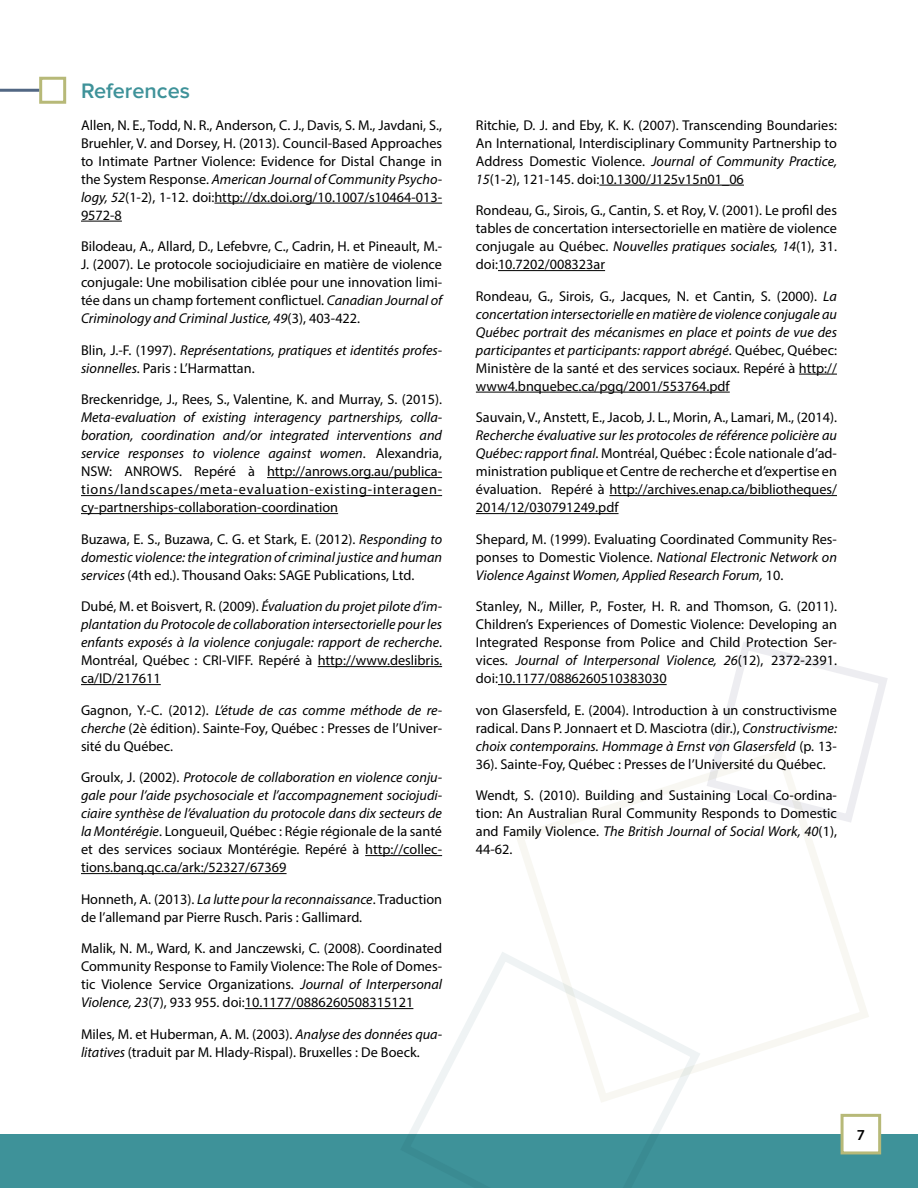
<style>
.page{position:relative;width:918px;height:1188px;background:#fff}
.page>*{position:absolute;margin:0;border:0;box-sizing:border-box;transform-origin:0 0}
.t1{font:600 21.75px "Proxima Nova";color:#3e9299}
.t2{font:600 15.3px "Myriad Pro";color:#000}
.t3{font:14.25px/18px "Myriad Pro";color:#000;text-align:justify}
.t4{font:italic 14.25px/18px "Myriad Pro";color:#000;text-align:justify}
.s1{font-style:italic}
.s2{font-style:normal}
</style>
<div class="page">
<div style="left:0;top:1134px;width:918px;height:54px;background:#3e9299"></div>
<div style="left:842px;top:1115px;width:38px;height:38px;background:#fff"></div>
<div style="left:841px;top:1114px;width:40px;height:40px;border:3px solid #b7b978"></div>
<svg style="left:516px;top:775px;width:353px;height:294px"></svg>
<svg style="left:395px;top:947px;width:311px;height:187px"></svg>
<svg style="left:702px;top:642px;width:186px;height:185px"></svg>
<hr style="left:214px;top:203px;width:228px;height:1px;background:#000">
<hr style="left:81px;top:221px;width:41px;height:1px;background:#000">
<hr style="left:267px;top:477px;width:175px;height:1px;background:#000">
<hr style="left:81px;top:495px;width:361px;height:1px;background:#000">
<hr style="left:81px;top:513px;width:257px;height:1px;background:#000">
<hr style="left:318px;top:666px;width:124px;height:1px;background:#000">
<hr style="left:81px;top:684px;width:80px;height:1px;background:#000">
<hr style="left:365px;top:855px;width:77px;height:1px;background:#000">
<hr style="left:81px;top:873px;width:206px;height:1px;background:#000">
<hr style="left:245px;top:1008px;width:168px;height:1px;background:#000">
<hr style="left:599px;top:185px;width:145px;height:1px;background:#000">
<hr style="left:498px;top:270px;width:107px;height:1px;background:#000">
<hr style="left:799px;top:374px;width:38px;height:1px;background:#000">
<hr style="left:476px;top:392px;width:254px;height:1px;background:#000">
<hr style="left:609px;top:495px;width:228px;height:1px;background:#000">
<hr style="left:476px;top:513px;width:143px;height:1px;background:#000">
<hr style="left:498px;top:684px;width:169px;height:1px;background:#000">
<div style="left:39px;top:77px;width:27px;height:27px;border:3px solid #b7b978"></div>
<hr style="left:0;top:89px;width:39px;height:3px;background:#526783">
<h1 class="t1" style="left:81px;top:78px;width:111px">References</h1>
<p class="t3" style="left:81px;top:116px;width:363px">Allen, N. E., Todd, N. R., Anderson, C. J., Davis, S. M., Javdani, S., Bruehler, V. and Dorsey, H. (2013). Council-Based Approaches to Intimate Partner Violence: Evidence for Distal Change in the System Response. <span class="s1">American Journal of Community Psycho&shy;logy, 52</span>(1-2), 1-12. doi:http://dx.doi.org/10.1007/s10464-013- 9572-8</p>
<p class="t3" style="left:81px;top:237px;width:363px">Bilodeau, A., Allard, D., Lefebvre, C., Cadrin, H. et Pineault, M.- J. (2007). Le protocole sociojudiciaire en matière de violence conjugale: Une mobilisation ciblée pour une innovation limi&shy;tée dans un champ fortement conflictuel. <span class="s1">Canadian Journal of Criminology and Criminal Justice, 49</span>(3), 403-422.</p>
<p class="t4" style="left:81px;top:341px;width:363px"><span class="s2">Blin, J.-F. (1997).</span> Représentations, pratiques et identités profes&shy;sionnelles<span class="s2">. Paris : L’Harmattan.</span></p>
<p class="t3" style="left:81px;top:390px;width:363px">Breckenridge, J., Rees, S., Valentine, K. and Murray, S. (2015).</p>
<p class="t3" style="left:81px;top:408px;width:363px"><span class="s1">Meta-evaluation of existing interagency partnerships, colla&shy;boration, coordination and/or integrated interventions and service responses to violence against women</span>. Alexandria, NSW: ANROWS. Repéré à http://anrows.org.au/publica&shy;tions/landscapes/meta-evaluation-existing-interagen&shy;cy-partnerships-collaboration-coordination</p>
<p class="t3" style="left:81px;top:530px;width:363px">Buzawa, E. S., Buzawa, C. G. et Stark, E. (2012). <span class="s1">Responding to domestic violence: the integration of criminal justice and human services</span> (4th ed.). Thousand Oaks: SAGE Publications, Ltd.</p>
<p class="t4" style="left:81px;top:597px;width:363px"><span class="s2">Dubé, M. et Boisvert, R. (2009).</span> Évaluation du projet pilote d’im&shy;plantation du Protocole de collaboration intersectorielle pour les enfants exposés à la violence conjugale: rapport de recherche<span class="s2">.<br>Montréal, Québec : CRI-VIFF. Repéré à http://www.deslibris. ca/ID/217611</span></p>
<p class="t3" style="left:81px;top:701px;width:363px">Gagnon, Y.-C. (2012). <span class="s1">L’étude de cas comme méthode de re&shy;cherche</span> (2è édition). Sainte-Foy, Québec : Presses de l’Univer&shy;sité du Québec.</p>
<p class="t4" style="left:81px;top:768px;width:363px"><span class="s2">Groulx, J. (2002).</span> Protocole de collaboration en violence conju&shy;gale pour l’aide psychosociale et l’accompagnement sociojudi&shy;ciaire synthèse de l’évaluation du protocole dans dix secteurs de la Montérégie<span class="s2">. Longueuil, Québec : Régie régionale de la santé et des services sociaux Montérégie. Repéré à http://collec&shy;tions.banq.qc.ca/ark:/52327/67369</span></p>
<p class="t3" style="left:81px;top:890px;width:363px">Honneth, A. (2013). <span class="s1">La lutte pour la reconnaissance</span>. Traduction de l’allemand par Pierre Rusch. Paris : Gallimard.</p>
<p class="t3" style="left:81px;top:939px;width:363px">Malik, N. M., Ward, K. and Janczewski, C. (2008). Coordinated Community Response to Family Violence: The Role of Domes&shy;tic Violence Service Organizations. <span class="s1">Journal of Interpersonal Violence, 23</span>(7), 933 955. doi:10.1177/0886260508315121</p>
<p class="t3" style="left:81px;top:1025px;width:363px">Miles, M. et Huberman, A. M. (2003). <span class="s1">Analyse des données qua&shy;litatives</span> (traduit par M. Hlady-Rispal). Bruxelles : De Boeck.</p>
<p class="t3" style="left:476px;top:116px;width:363px">Ritchie, D. J. and Eby, K. K. (2007). Transcending Boundaries:<br>An International, Interdisciplinary Community Partnership to Address Domestic Violence. <span class="s1">Journal of Community Practice, 15</span>(1-2), 121-145. doi:10.1300/J125v15n01_06</p>
<p class="t3" style="left:476px;top:201px;width:363px">Rondeau, G., Sirois, G., Cantin, S. et Roy, V. (2001). Le profil des tables de concertation intersectorielle en matière de violence conjugale au Québec. <span class="s1">Nouvelles pratiques sociales, 14</span>(1), 31. doi:10.7202/008323ar</p>
<p class="t3" style="left:476px;top:287px;width:363px">Rondeau, G., Sirois, G., Jacques, N. et Cantin, S. (2000). <span class="s1">La concertation intersectorielle en matière de violence conjugale au Québec portrait des mécanismes en place et points de vue des participantes et participants: rapport abrégé</span>. Québec, Québec:<br>Ministère de la santé et des services sociaux. Repéré à http:// www4.bnquebec.ca/pgq/2001/553764.pdf</p>
<p class="t3" style="left:476px;top:408px;width:363px">Sauvain, V., Anstett, E., Jacob, J. L., Morin, A., Lamari, M., (2014).</p>
<p class="t3" style="left:476px;top:426px;width:363px"><span class="s1">Recherche évaluative sur les protocoles de référence policière au Québec: rapport final</span>. Montréal, Québec : École nationale d’ad&shy;ministration publique et Centre de recherche et d’expertise en évaluation. Repéré à http://archives.enap.ca/bibliotheques/ 2014/12/030791249.pdf</p>
<p class="t3" style="left:476px;top:530px;width:363px">Shepard, M. (1999). Evaluating Coordinated Community Res&shy;ponses to Domestic Violence. <span class="s1">National Electronic Network on Violence Against Women, Applied Research Forum,</span> 10.</p>
<p class="t3" style="left:476px;top:597px;width:363px">Stanley, N., Miller, P., Foster, H. R. and Thomson, G. (2011).<br>Children’s Experiences of Domestic Violence: Developing an Integrated Response from Police and Child Protection Ser&shy;vices. <span class="s1">Journal of Interpersonal Violence, 26</span>(12), 2372-2391. doi:10.1177/0886260510383030</p>
<p class="t3" style="left:476px;top:701px;width:363px">von Glasersfeld, E. (2004). Introduction à un constructivisme radical. Dans P. Jonnaert et D. Masciotra (dir.), <span class="s1">Constructivisme: choix contemporains. Hommage à Ernst von Glasersfeld</span> (p. 13- 36). Sainte-Foy, Québec : Presses de l’Université du Québec.</p>
<p class="t3" style="left:476px;top:786px;width:363px">Wendt, S. (2010). Building and Sustaining Local Co-ordina&shy;tion: An Australian Rural Community Responds to Domestic and Family Violence. <span class="s1">The British Journal of Social Work, 40</span>(1), 44-62.</p>
<p class="t2" style="left:857px;top:1125px;width:10px">7</p>
</div>
